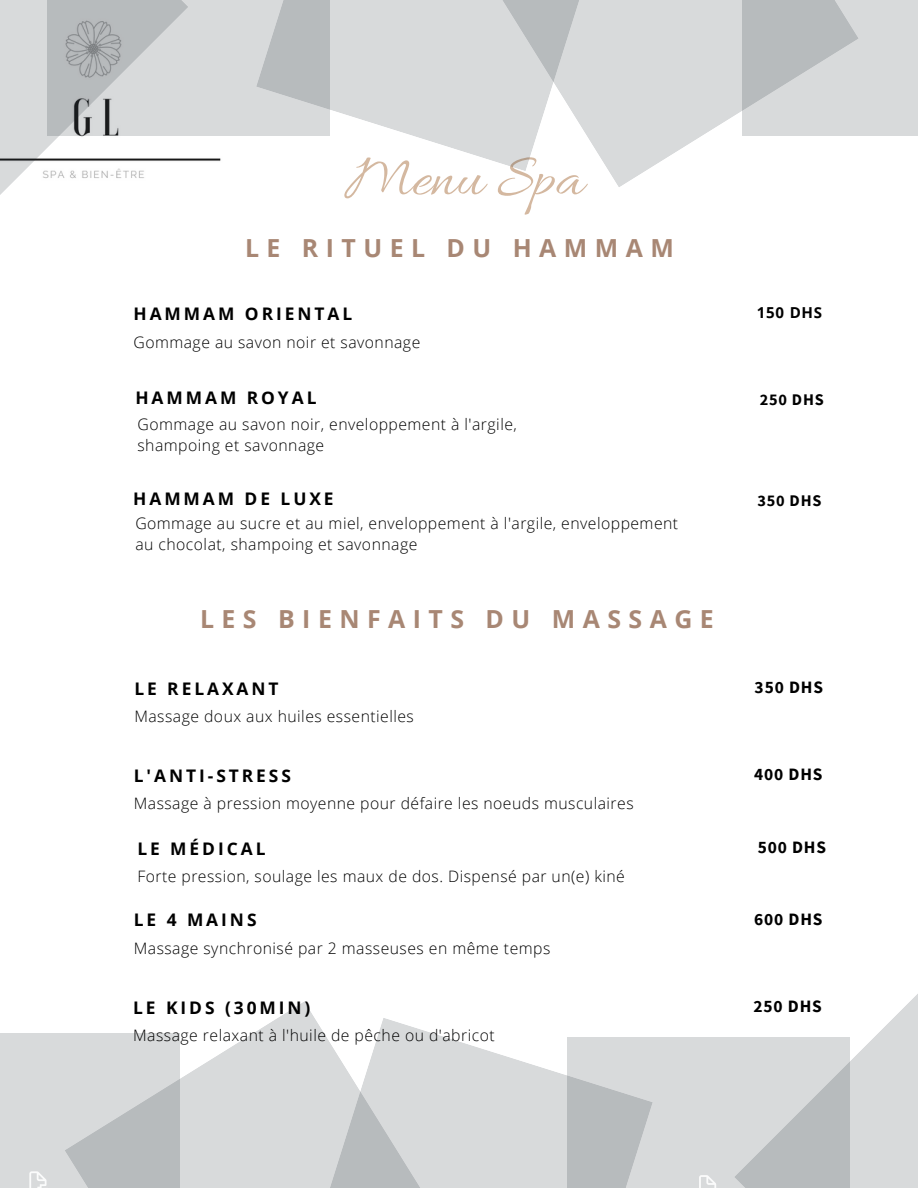
<style>
.page{position:relative;width:918px;height:1188px;background:#fff}
.page>*{position:absolute;margin:0;border:0;box-sizing:border-box;transform-origin:0 0}
.t1{font:61.2px "Allura";color:#d4b8a0}
.t2{font:700 24.9px "Open Sans";letter-spacing:.3em;color:#a88774}
.t3{font:700 17.4px "Open Sans";letter-spacing:.17em;color:#000}
.t4{font:700 17.4px "Source Sans Pro";letter-spacing:.05em;color:#000}
.t5{font:700 16.2px "Source Sans Pro";letter-spacing:.05em;color:#000}
.t6{font:300 15.75px "Open Sans";letter-spacing:.03em;color:#000}
.t7{font:700 15.15px "Open Sans";letter-spacing:.05em;color:#000}
</style>
<div class="page">
<div style="left:0;top:1033px;width:180px;height:155px;background:#d8dadb"></div>
<svg style="left:29px;top:1171px;width:18px;height:17px"></svg>
<svg style="left:65px;top:1002px;width:249px;height:186px;fill:#d8dadb"></svg>
<svg style="left:293px;top:1018px;width:274px;height:170px;fill:#d8dadb"></svg>
<svg style="left:567px;top:1037px;width:167px;height:151px;background:#ced0d2"></svg>
<svg style="left:699px;top:1175px;width:17px;height:13px"></svg>
<svg style="left:734px;top:994px;width:184px;height:194px"></svg>
<div style="left:742px;top:0;width:176px;height:136px;background:#d8dadb"></div>
<svg style="left:609px;top:0;width:249px;height:187px;fill:#d8dadb"></svg>
<svg style="left:330px;top:0;width:286px;height:171px;fill:#d8dadb"></svg>
<svg style="left:188px;top:0;width:142px;height:136px;background:#cdd0d1"></svg>
<svg style="left:0;top:0;width:188px;height:195px"></svg>
<p class="t1" style="left:345px;top:144px;width:240px">Menu Spa</p>
<p class="t2" style="left:245px;top:231px;width:430px">LE RITUEL DU HAMMAM</p>
<p class="t3" style="left:134px;top:302px;width:220px">HAMMAM ORIENTAL</p>
<p class="t6" style="left:134px;top:331px;width:288px">Gommage au savon noir et savonnage</p>
<p class="t3" style="left:135px;top:385px;width:183px">HAMMAM ROYAL</p>
<p class="t6" style="left:137px;top:413px;width:381px">Gommage au savon noir, enveloppement à l'argile,</p>
<p class="t6" style="left:137px;top:434px;width:188px">shampoing et savonnage</p>
<p class="t3" style="left:133px;top:486px;width:202px">HAMMAM DE LUXE</p>
<p class="t6" style="left:135px;top:512px;width:544px">Gommage au sucre et au miel, enveloppement à l'argile, enveloppement</p>
<p class="t6" style="left:135px;top:533px;width:284px">au chocolat, shampoing et savonnage</p>
<p class="t2" style="left:200px;top:602px;width:515px">LES BIENFAITS DU MASSAGE</p>
<p class="t3" style="left:134px;top:676px;width:146px">LE RELAXANT</p>
<p class="t6" style="left:134px;top:705px;width:281px">Massage doux aux huiles essentielles</p>
<p class="t3" style="left:134px;top:763px;width:159px">L'ANTI-STRESS</p>
<p class="t6" style="left:134px;top:792px;width:501px">Massage à pression moyenne pour défaire les noeuds musculaires</p>
<p class="t3" style="left:137px;top:836px;width:130px">LE MÉDICAL</p>
<p class="t6" style="left:137px;top:865px;width:489px">Forte pression, soulage les maux de dos. Dispensé par un(e) kiné</p>
<p class="t3" style="left:134px;top:908px;width:124px">LE 4 MAINS</p>
<p class="t6" style="left:134px;top:937px;width:418px">Massage synchronisé par 2 masseuses en même temps</p>
<p class="t3" style="left:133px;top:995px;width:179px">LE KIDS (30MIN)</p>
<p class="t6" style="left:133px;top:1024px;width:363px">Massage relaxant à l'huile de pêche ou d'abricot</p>
<p class="t7" style="left:757px;top:302px;width:67px">150 DHS</p>
<p class="t5" style="left:760px;top:389px;width:66px">250 DHS</p>
<p class="t5" style="left:757px;top:490px;width:66px">350 DHS</p>
<p class="t4" style="left:755px;top:676px;width:70px">350 DHS</p>
<p class="t4" style="left:754px;top:763px;width:70px">400 DHS</p>
<p class="t4" style="left:758px;top:836px;width:70px">500 DHS</p>
<p class="t4" style="left:754px;top:908px;width:70px">600 DHS</p>
<p class="t4" style="left:753px;top:995px;width:70px">250 DHS</p>
</div>
